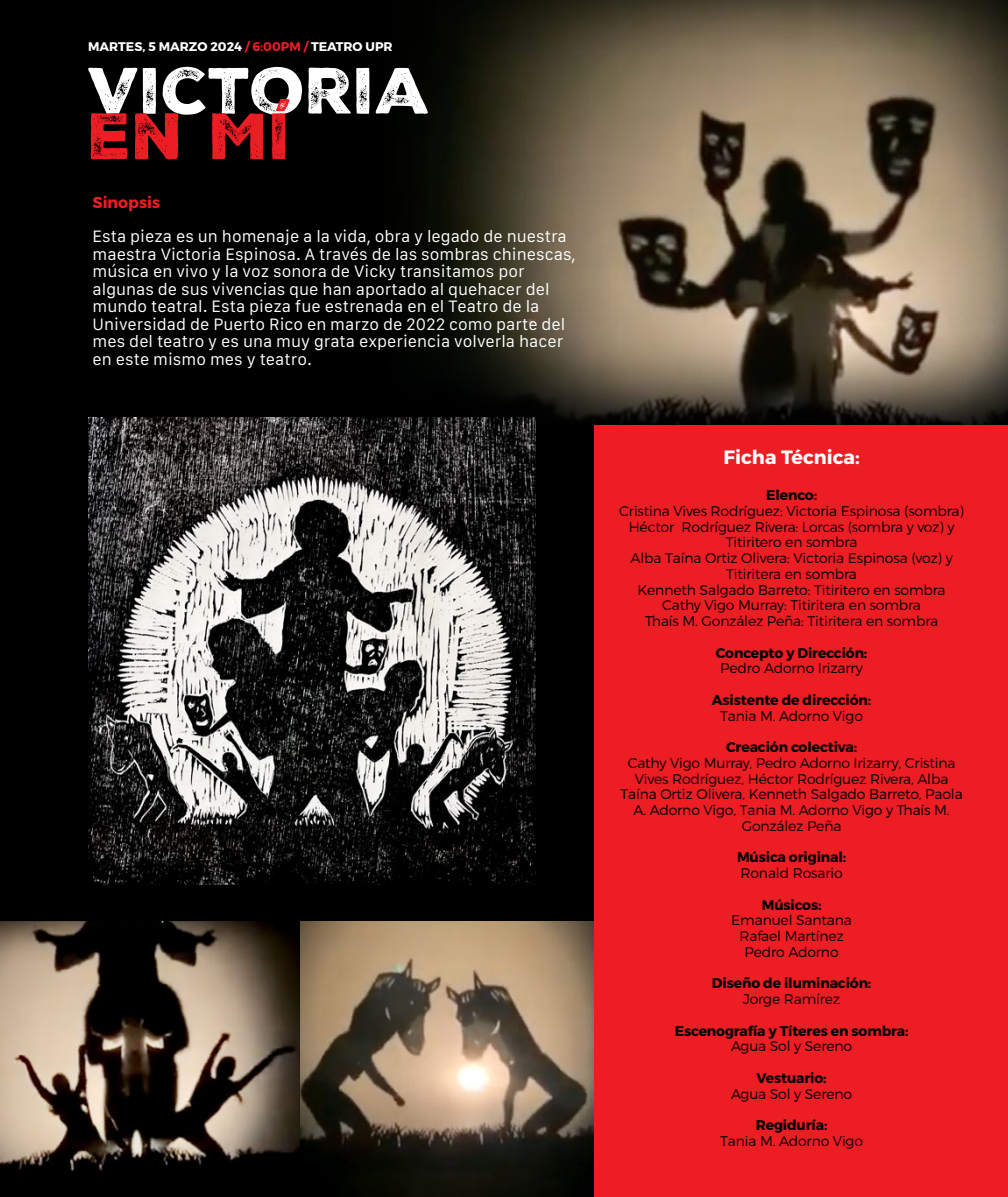
<style>
.page{position:relative;width:1008px;height:1197px;background:#000}
.page>*{position:absolute;margin:0;border:0;box-sizing:border-box;transform-origin:0 0}
.t1{font:63.18px "Nexa Rust Sans Trial Black 2";color:#fff}
.t2{font:63.18px "Nexa Rust Sans Trial Black 2";color:#ed1d24}
.t3{font:700 19.25px "Montserrat";color:#fff}
.t4{font:15.75px/17.5px "Galvji";color:#fff}
.t5{font:700 15.75px "Montserrat";color:#ed1d24}
.t6{font:300 14px/15.8px "Montserrat";letter-spacing:-.01em;color:#000;text-align:center}
.t7{font:700 14px "Montserrat";letter-spacing:-.01em;color:#000}
.t8{font:700 12.6px "Montserrat";color:#fff}
.s1{color:#ed1d24}
</style>
<div class="page">
<img style="left:299px;top:921px;width:296px;height:276px">
<img style="left:429px;top:0;width:579px;height:436px">
<img style="left:0;top:921px;width:299px;height:250px">
<div style="left:595px;top:425px;width:413px;height:772px;background:#ed1d24"></div>
<svg style="left:276px;top:99px;width:14px;height:12px"></svg>
<img style="left:88px;top:417px;width:447px;height:467px">
<p class="t8" style="left:88px;top:39px;width:306px">MARTES, 5 MARZO 2024 <span class="s1">/ 6:00PM /</span> TEATRO UPR</p>
<h1 class="t1" style="left:88px;top:67px;width:345px">VICTORIA</h1>
<h1 class="t2" style="left:88px;top:112px;width:205px">EN MI</h1>
<p class="t5" style="left:93px;top:193px;width:69px">Sinopsis</p>
<p class="t4" style="left:93px;top:228px;width:485px">Esta pieza es un homenaje a la vida, obra y legado de nuestra maestra Victoria Espinosa. A través de las sombras chinescas, música en vivo y la voz sonora de Vicky transitamos por algunas de sus vivencias que han aportado al quehacer del mundo teatral. Esta pieza fue estrenada en el Teatro de la Universidad de Puerto Rico en marzo de 2022 como parte del mes del teatro y es una muy grata experiencia volverla hacer en este mismo mes y teatro.</p>
<h2 class="t3" style="left:724px;top:445px;width:138px">Ficha Técnica:</h2>
<p class="t7" style="left:766px;top:486px;width:52px">Elenco:</p>
<p class="t6" style="left:619px;top:503px;width:346px">Cristina Vives Rodríguez: Victoria Espinosa (sombra)<br>Héctor Rodríguez Rivera: Lorcas (sombra y voz) y Titiritero en sombra<br>Alba Taína Ortiz Olivera: Victoria Espinosa (voz) y Titiritera en sombra<br>Kenneth Salgado Barreto: Titiritero en sombra Cathy Vigo Murray: Titiritera en sombra<br>Thaís M. González Peña: Titiritera en sombra</p>
<p class="t7" style="left:716px;top:644px;width:153px">Concepto y Dirección:</p>
<p class="t6" style="left:720px;top:660px;width:144px">Pedro Adorno Irizarry</p>
<p class="t7" style="left:712px;top:691px;width:161px">Asistente de dirección:</p>
<p class="t6" style="left:720px;top:707px;width:144px">Tania M. Adorno Vigo</p>
<p class="t7" style="left:726px;top:738px;width:133px">Creación colectiva:</p>
<p class="t6" style="left:620px;top:755px;width:344px">Cathy Vigo Murray, Pedro Adorno Irizarry, Cristina Vives Rodríguez, Héctor Rodríguez Rivera, Alba Taína Ortiz Olivera, Kenneth Salgado Barreto, Paola A. Adorno Vigo, Tania M. Adorno Vigo y Thaís M.<br>González Peña</p>
<p class="t7" style="left:737px;top:849px;width:111px">Música original:</p>
<p class="t6" style="left:741px;top:865px;width:104px">Ronald Rosario</p>
<p class="t7" style="left:762px;top:896px;width:61px">Músicos:</p>
<p class="t6" style="left:731px;top:912px;width:122px">Emanuel Santana<br>Rafael Martínez<br>Pedro Adorno</p>
<p class="t7" style="left:712px;top:975px;width:161px">Diseño de iluminación:</p>
<p class="t6" style="left:743px;top:991px;width:99px">Jorge Ramírez</p>
<p class="t7" style="left:675px;top:1022px;width:235px">Escenografía y Títeres en sombra:</p>
<p class="t6" style="left:731px;top:1038px;width:123px">Agua Sol y Sereno</p>
<p class="t7" style="left:757px;top:1069px;width:72px">Vestuario:</p>
<p class="t6" style="left:731px;top:1085px;width:123px">Agua Sol y Sereno</p>
<p class="t7" style="left:756px;top:1116px;width:73px">Regiduría:</p>
<p class="t6" style="left:720px;top:1133px;width:144px">Tania M. Adorno Vigo</p>
</div>
